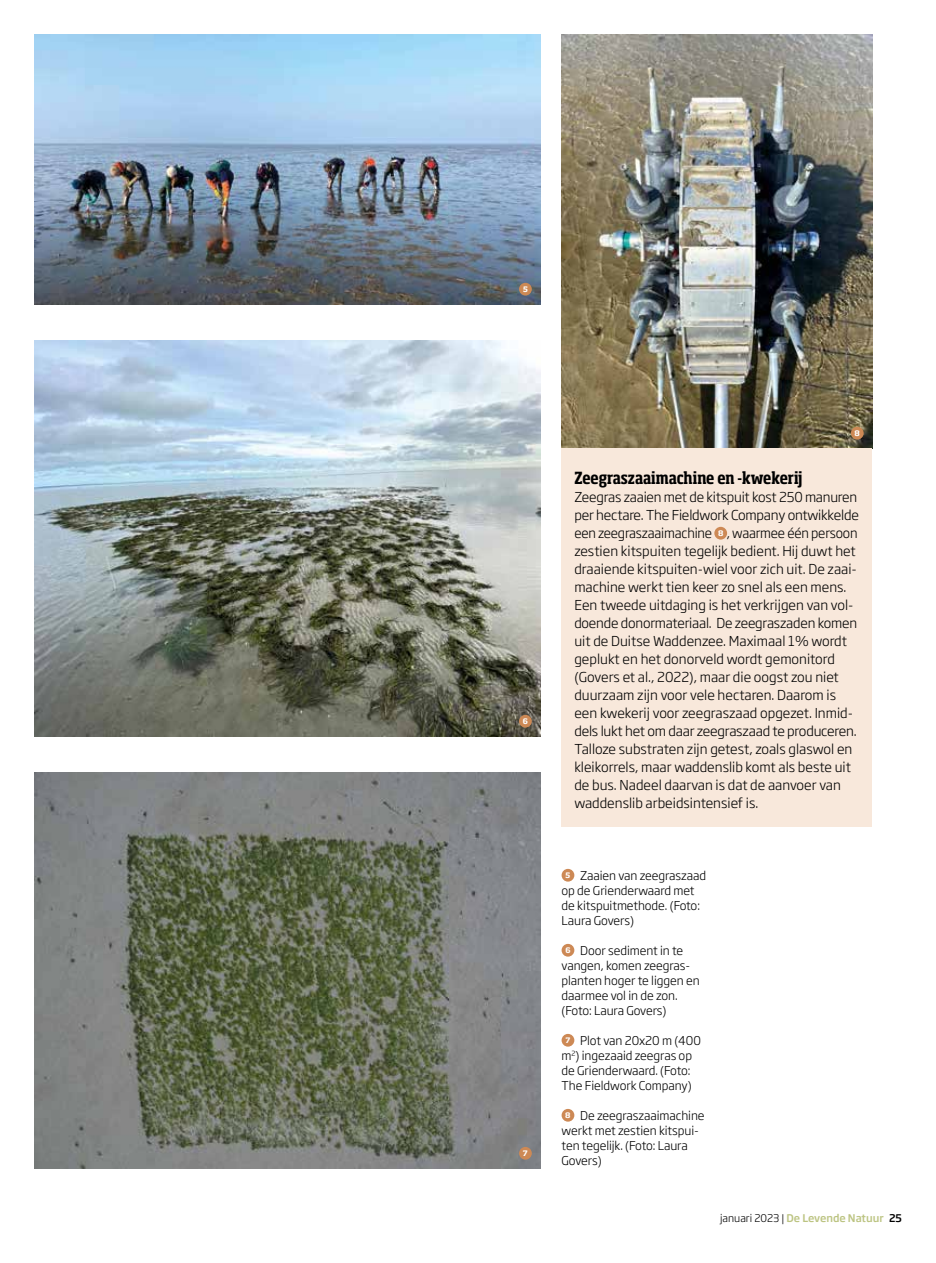
<style>
.page{position:relative;width:936px;height:1263px;background:#fff}
.page>*{position:absolute;margin:0;border:0;box-sizing:border-box;transform-origin:0 0}
.t1{font:700 condensed 16.5px "Soho Std";color:#000}
.t2{font:300 13.5px/18px "Soho Gothic Std";color:#000}
.t3{font:300 12px/15px "Soho Gothic Std";letter-spacing:-.005em;color:#000}
.t4{font:500 10.5px "Soho Gothic Std";color:#bcc482}
.t5{font:700 7.5px "Soho Std";color:#fff}
.s1{font-weight:300;color:#000}
.s2{color:#000}
</style>
<div class="page">
<img style="left:561px;top:34px;width:311px;height:414px">
<img style="left:34px;top:34px;width:506px;height:270px">
<img style="left:34px;top:340px;width:506px;height:396px">
<img style="left:34px;top:772px;width:506px;height:396px">
<div style="left:561px;top:448px;width:311px;height:378px;background:#f8e8db"></div>
<div style="left:714px;top:527px;width:13px;height:13px;background:#cd8955;border-radius:50%"></div>
<div style="left:561px;top:869px;width:13px;height:13px;background:#cd8955;border-radius:50%"></div>
<div style="left:561px;top:944px;width:13px;height:13px;background:#cd8955;border-radius:50%"></div>
<div style="left:561px;top:1034px;width:13px;height:13px;background:#cd8955;border-radius:50%"></div>
<div style="left:561px;top:1109px;width:13px;height:13px;background:#cd8955;border-radius:50%"></div>
<div style="left:850px;top:427px;width:13px;height:13px;background:#cd8955;border-radius:50%"></div>
<div style="left:519px;top:715px;width:12px;height:13px;background:#cd8955;border-radius:50%"></div>
<div style="left:519px;top:283px;width:12px;height:13px;background:#cd8955;border-radius:50%"></div>
<div style="left:519px;top:1147px;width:12px;height:13px;background:#cd8955;border-radius:50%"></div>
<p class="t5" style="left:523px;top:284px;width:6px">5</p>
<p class="t5" style="left:523px;top:716px;width:7px">6</p>
<p class="t5" style="left:523px;top:1148px;width:6px">7</p>
<p class="t5" style="left:854px;top:428px;width:7px">8</p>
<p class="t1" style="left:574px;top:467px;width:230px">Zeegraszaaimachine en -kwekerij</p>
<p class="t2" style="left:574px;top:488px;width:286px">Zeegras zaaien met de kitspuit kost 250 manuren per hectare. The Fieldwork Company ontwikkelde een zeegraszaaimachine <sup>8</sup> , waarmee één persoon zestien kitspuiten tegelijk bedient. Hij duwt het draaiende kitspuiten-wiel voor zich uit. De zaai&shy;machine werkt tien keer zo snel als een mens.<br>Een tweede uitdaging is het verkrijgen van vol&shy;doende donormateriaal. De zeegraszaden komen uit de Duitse Waddenzee. Maximaal 1% wordt geplukt en het donorveld wordt gemonitord (Govers et al., 2022), maar die oogst zou niet duurzaam zijn voor vele hectaren. Daarom is een kwekerij voor zeegraszaad opgezet. Inmid&shy;dels lukt het om daar zeegraszaad te produceren.<br>Talloze substraten zijn getest, zoals glaswol en kleikorrels, maar waddenslib komt als beste uit de bus. Nadeel daarvan is dat de aanvoer van waddenslib arbeidsintensief is.</p>
<p class="t3" style="left:561px;top:868px;width:146px;text-indent:4px"><sup>5</sup> Zaaien van zeegraszaad op de Grienderwaard met de kitspuitmethode. (Foto:<br>Laura Govers)</p>
<p class="t3" style="left:561px;top:943px;width:139px;text-indent:4px"><sup>6</sup> Door sediment in te vangen, komen zeegras&shy;planten hoger te liggen en daarmee vol in de zon. (Foto: Laura Govers)</p>
<p class="t3" style="left:561px;top:1033px;width:141px;text-indent:4px"><sup>7</sup> Plot van 20x20 m (400 m<sup>2</sup>) ingezaaid zeegras op de Grienderwaard. (Foto:<br>The Fieldwork Company)</p>
<p class="t3" style="left:561px;top:1108px;width:144px;text-indent:4px"><sup>8</sup> De zeegraszaaimachine werkt met zestien kitspui&shy;ten tegelijk. (Foto: Laura<br>Govers)</p>
<p class="t4" style="left:720px;top:1211px;width:183px"><span class="s1">januari 2023 |</span> De Levende Natuur <span class="s2">25</span></p>
</div>
